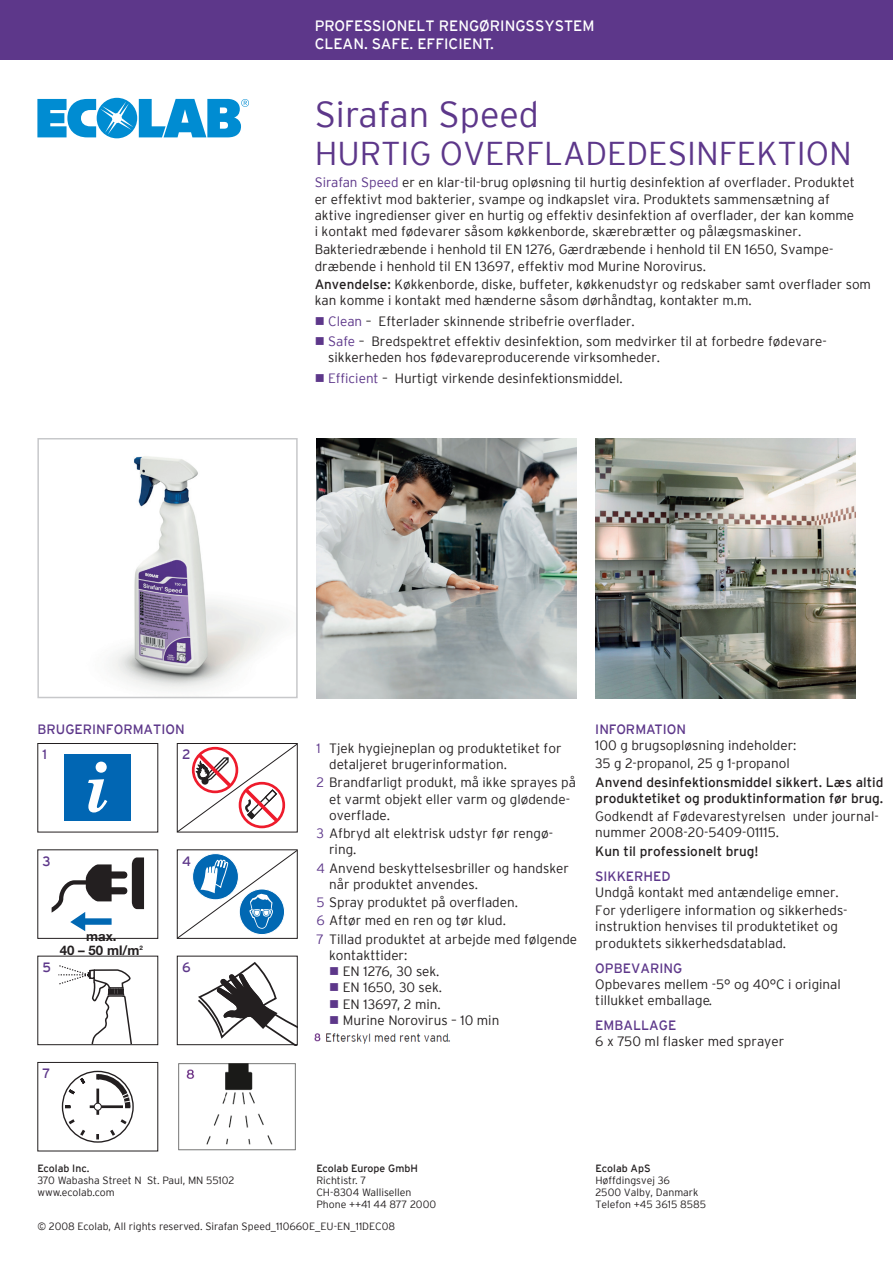
<style>
.page{position:relative;width:893px;height:1263px;background:#fff}
.page>*{position:absolute;margin:0;border:0;box-sizing:border-box;transform-origin:0 0}
.t1{font:300 36px "Interstate";color:#5d378a}
.t2{font:300 33px "Interstate";color:#5d378a}
.t3{font:15px/18px "Interstate";color:#fff}
.t4{font:300 13.5px/16.2px "Interstate";color:#231f20}
.t5{font:13.5px/18.3px "Interstate";color:#231f20}
.t6{font:13.5px "Interstate";color:#5d378a}
.t7{font:700 13.2px/13.2px "Helvetica Neue";color:#231f20;text-align:center}
.t8{font:300 10.5px/12px "Interstate";color:#231f20}
.s1{color:#5d378a}
.s2{font-weight:400}
.s3{font-weight:400;color:#5d378a}
.s4{font-weight:300}
</style>
<div class="page">
<div style="left:64px;top:754px;width:67px;height:67px;background:#0166b3"></div>
<svg style="left:88px;top:762px;width:19px;height:50px"></svg>
<div style="left:0;top:0;width:893px;height:60px;background:#5d378a"></div>
<svg style="left:37px;top:98px;width:212px;height:40px"></svg>
<svg style="left:52px;top:857px;width:92px;height:74px"></svg>
<svg style="left:58px;top:965px;width:74px;height:78px"></svg>
<div style="left:37px;top:956px;width:121px;height:89px;border:1px solid #231f20"></div>
<svg style="left:198px;top:962px;width:98px;height:81px"></svg>
<div style="left:177px;top:956px;width:121px;height:89px;border:1px solid #231f20"></div>
<svg style="left:62px;top:1071px;width:71px;height:71px"></svg>
<div style="left:37px;top:1062px;width:121px;height:89px;border:1px solid #231f20"></div>
<img style="left:112px;top:456px;width:165px;height:234px">
<div style="left:37px;top:438px;width:261px;height:260px;border:2px solid #c7c8ca"></div>
<img style="left:316px;top:438px;width:261px;height:260px">
<img style="left:595px;top:438px;width:260px;height:260px">
<svg style="left:177px;top:743px;width:121px;height:90px"></svg>
<svg style="left:177px;top:849px;width:121px;height:90px"></svg>
<img style="left:178px;top:1063px;width:118px;height:88px">
<img style="left:314px;top:1033px;width:136px;height:11px">
<p class="t3" style="left:315px;top:17px;width:281px">PROFESSIONELT RENGØRINGSSYSTEM<br>CLEAN. SAFE. EFFICIENT.</p>
<p class="t1" style="left:315px;top:94px;width:226px">Sirafan Speed</p>
<p class="t2" style="left:315px;top:134px;width:539px">HURTIG OVERFLADEDESINFEKTION</p>
<p class="t4" style="left:315px;top:174px;width:542px"><span class="s1">Sirafan Speed</span> er en klar-til-brug opløsning til hurtig desinfektion af overflader. Produktet er effektivt mod bakterier, svampe og indkapslet vira. Produktets sammensætning af aktive ingredienser giver en hurtig og effektiv desinfektion af overflader, der kan komme i kontakt med fødevarer såsom køkkenborde, skærebrætter og pålægsmaskiner.</p>
<p class="t4" style="left:315px;top:241px;width:520px">Bakteriedræbende i henhold til EN 1276, Gærdræbende i henhold til EN 1650, Svampe&shy;dræbende i henhold til EN 13697, effektiv mod Murine Norovirus.</p>
<p class="t4" style="left:315px;top:276px;width:558px"><span class="s2">Anvendelse:</span> Køkkenborde, diske, buffeter, køkkenudstyr og redskaber samt overflader som kan komme i kontakt med hænderne såsom dørhåndtag, kontakter m.m.</p>
<p class="t4" style="left:315px;top:313px;width:321px"><span class="s1">■ Clean</span> – Efterlader skinnende stribefrie overflader.</p>
<p class="t4" style="left:328px;top:333px;width:500px;text-indent:-14px"><span class="s1">■ Safe</span> – Bredspektret effektiv desinfektion, som medvirker til at forbedre fødevare&shy;sikkerheden hos fødevareproducerende virksomheder.</p>
<p class="t4" style="left:315px;top:370px;width:310px"><span class="s1">■ Efficient</span> – Hurtigt virkende desinfektionsmiddel.</p>
<p class="t6" style="left:37px;top:721px;width:149px">BRUGERINFORMATION</p>
<p class="t6" style="left:43px;top:747px;width:6px">1</p>
<p class="t6" style="left:182px;top:747px;width:10px">2</p>
<p class="t6" style="left:43px;top:853px;width:10px">3</p>
<p class="t6" style="left:182px;top:853px;width:11px">4</p>
<p class="t7" style="left:60px;top:930px;width:84px">max.<br>40 – 50 ml/m<sup>2</sup></p>
<p class="t6" style="left:43px;top:959px;width:10px">5</p>
<p class="t6" style="left:182px;top:959px;width:10px">6</p>
<p class="t6" style="left:43px;top:1066px;width:10px">7</p>
<p class="t4" style="left:329px;top:740px;width:234px;text-indent:-13px"><span class="s1">1</span> Tjek hygiejneplan og produktetiket for detaljeret brugerinformation.</p>
<p class="t4" style="left:329px;top:774px;width:248px;text-indent:-13px"><span class="s1">2</span> Brandfarligt produkt, må ikke sprayes på et varmt objekt eller varm og glødende&shy;overflade.</p>
<p class="t4" style="left:329px;top:825px;width:225px;text-indent:-13px"><span class="s1">3</span> Afbryd alt elektrisk udstyr før rengø&shy;ring.</p>
<p class="t4" style="left:329px;top:860px;width:241px;text-indent:-13px"><span class="s1">4</span> Anvend beskyttelsesbriller og handsker når produktet anvendes.</p>
<p class="t4" style="left:316px;top:893px;width:262px;line-height:18.3px"><span class="s1">5</span> Spray produktet på overfladen.<br><span class="s1">6</span> Aftør med en ren og tør klud.<br><span class="s1">7</span> Tillad produktet at arbejde med følgende</p>
<p class="t4" style="left:329px;top:947px;width:80px">kontakttider:</p>
<p class="t4" style="left:329px;top:963px;width:112px"><span class="s1">■</span> EN 1276, 30 sek.</p>
<p class="t4" style="left:329px;top:979px;width:114px"><span class="s1">■</span> EN 1650, 30 sek.</p>
<p class="t4" style="left:329px;top:996px;width:113px"><span class="s1">■</span> EN 13697, 2 min.</p>
<p class="t4" style="left:329px;top:1012px;width:172px"><span class="s1">■</span> Murine Norovirus – 10 min</p>
<p class="t4" style="left:595px;top:721px;width:203px"><span class="s3">INFORMATION<br></span>100 g brugsopløsning indeholder:</p>
<p class="t5" style="left:595px;top:754px;width:290px"><span class="s4">35 g 2-propanol, 25 g 1-propanol<br></span>Anvend desinfektionsmiddel sikkert. Læs altid</p>
<p class="t5" style="left:595px;top:789px;width:289px">produktetiket og produktinformation før brug.<br><span class="s4">Godkendt af Fødevarestyrelsen under journal-</span></p>
<p class="t4" style="left:595px;top:823px;width:185px;line-height:18.3px">nummer 2008-20-5409-01115.<br><span class="s2">Kun til professionelt brug!</span></p>
<p class="t4" style="left:595px;top:867px;width:245px"><span class="s3">SIKKERHED<br></span>Undgå kontakt med antændelige emner.</p>
<p class="t4" style="left:595px;top:902px;width:254px">For yderligere information og sikkerheds&shy;instruktion henvises til produktetiket og produktets sikkerhedsdatablad.</p>
<p class="t4" style="left:595px;top:959px;width:247px"><span class="s3">OPBEVARING<br></span>Opbevares mellem -5° og 40°C i original tillukket emballage.</p>
<p class="t4" style="left:595px;top:1017px;width:190px"><span class="s3">EMBALLAGE<br></span>6 x 750 ml flasker med sprayer</p>
<p class="t8" style="left:37px;top:1162px;width:199px"><span class="s2">Ecolab Inc.<br></span>370 Wabasha Street N St. Paul, MN 55102 www.ecolab.com</p>
<p class="t8" style="left:316px;top:1162px;width:121px"><span class="s2">Ecolab Europe GmbH<br></span>Richtistr. 7<br>CH-8304 Wallisellen<br>Phone ++41 44 877 2000</p>
<p class="t8" style="left:595px;top:1162px;width:112px"><span class="s2">Ecolab ApS<br></span>Høffdingsvej 36<br>2500 Valby, Danmark<br>Telefon +45 3615 8585</p>
<p class="t8" style="left:37px;top:1220px;width:359px">© 2008 Ecolab, All rights reserved. Sirafan Speed_110660E_EU-EN_11DEC08</p>
</div>
